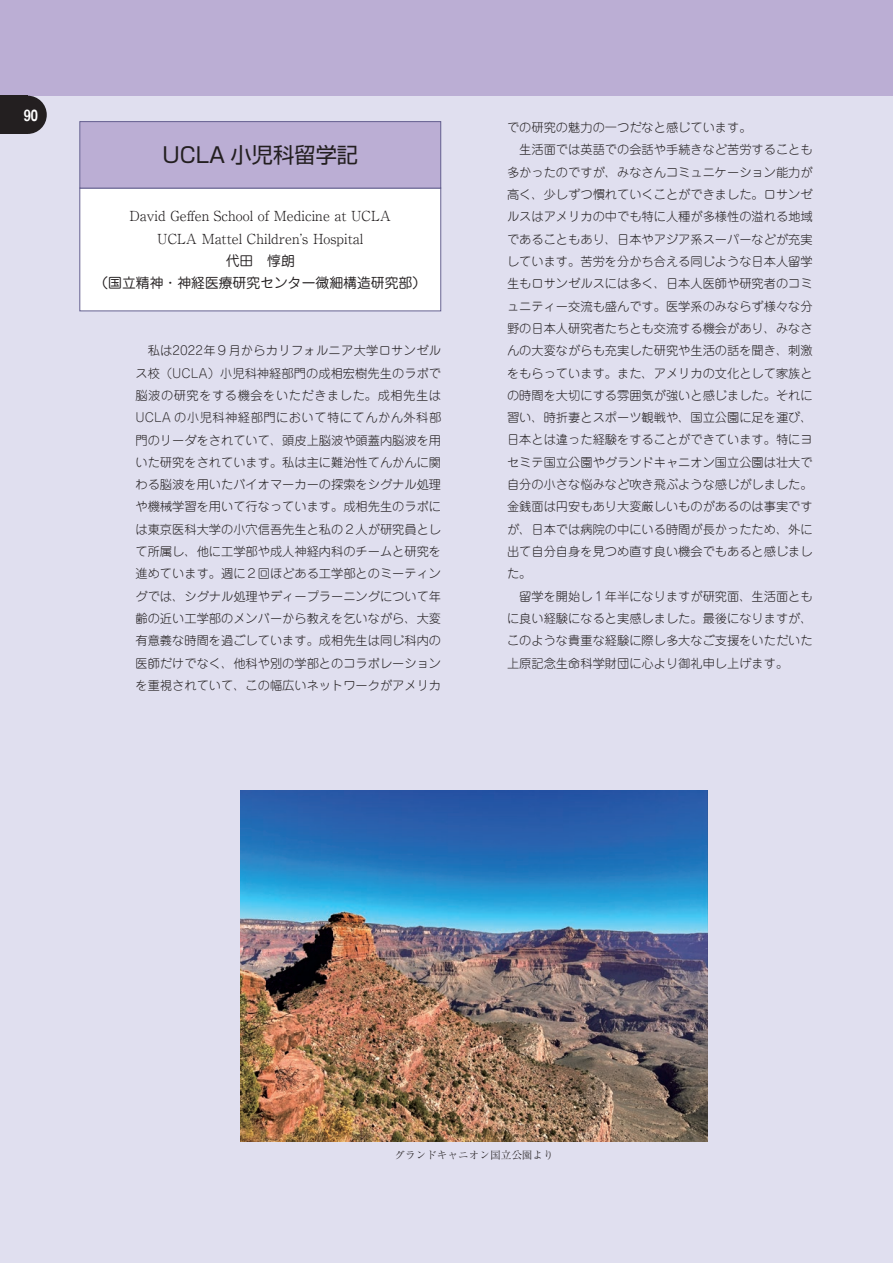
<style>
.page{position:relative;width:893px;height:1263px;background:#e0dfef}
.page>*{position:absolute;margin:0;border:0;box-sizing:border-box;transform-origin:0 0}
.t1{font:21.3px "Shin Go Pr 6";color:#231f20}
.t2{font:15.9px "Helvetica CY Bold";color:#fff}
.t3{font:300 13.8px/22.4px "Ryumin Pr 6";color:#231f20;text-align:center}
.t4{font:13.8px/22.4px "Jun 201 Pro";color:#231f20;text-align:center}
.t5{font:300 12.15px/22.4px "Jun 101 Pro";color:#231f20;text-align:justify}
.t6{font:300 10.65px "Ryumin Pr 6";color:#231f20}
</style>
<div class="page">
<div style="left:0;top:0;width:893px;height:96px;background:#bbaed4"></div>
<div style="left:0;top:96px;width:28px;height:38px;background:#231f20"></div>
<div style="left:9px;top:96px;width:38px;height:38px;background:#231f20;border-radius:50%"></div>
<div style="left:80px;top:188px;width:361px;height:123px;background:#fff"></div>
<div style="left:79px;top:188px;width:362px;height:123px;border:1px solid #656190"></div>
<div style="left:80px;top:122px;width:361px;height:66px;background:#bbaed4"></div>
<div style="left:79px;top:121px;width:362px;height:67px;border:1px solid #656190"></div>
<img style="left:241px;top:791px;width:467px;height:350px">
<h2 class="t2" style="left:24px;top:105px;width:16px">90</h2>
<h1 class="t1" style="left:162px;top:137px;width:197px">UCLA 小児科留学記</h1>
<p class="t3" style="left:129px;top:204px;width:263px">David Geffen School of Medicine at UCLA<br>UCLA Mattel Childrenʼs Hospital</p>
<p class="t4" style="left:94px;top:248px;width:333px">代田　惇朗<br>（国立精神・神経医療研究センター微細構造研究部(</p>
<p class="t5" style="left:136px;top:338px;width:307px;text-indent:12px">私は2022年９月からカリフォルニア大学ロサンゼルス校（UCLA）小児科神経部門の成相宏樹先生のラボで脳波の研究をする機会をいただきました。成相先生はUCLA の小児科神経部門において特にてんかん外科部門のリーダをされていて、頭皮上脳波や頭蓋内脳波を用いた研究をされています。私は主に難治性てんかんに関わる脳波を用いたバイオマーカーの探索をシグナル処理や機械学習を用いて行なっています。成相先生のラボには東京医科大学の小穴信吾先生と私の２人が研究員として所属し、他に工学部や成人神経内科のチームと研究を進めています。週に２回ほどある工学部とのミーティングでは、シグナル処理やディープラーニングについて年齢の近い工学部のメンバーから教えを乞いながら、大変有意義な時間を過ごしています。成相先生は同じ科内の医師だけでなく、他科や別の学部とのコラボレーションを重視されていて、この幅広いネットワークがアメリカ</p>
<p class="t5" style="left:507px;top:115px;width:246px">での研究の魅力の一つだなと感じています。</p>
<p class="t5" style="left:519px;top:137px;width:295px">生活面では英語での会話や手続きなど苦労することも</p>
<p class="t5" style="left:507px;top:159px;width:307px">多かったのですが、みなさんコミュニケーション能力が</p>
<p class="t5" style="left:507px;top:182px;width:307px">高く、少しずつ慣れていくことができました。ロサンゼ</p>
<p class="t5" style="left:507px;top:204px;width:307px">ルスはアメリカの中でも特に人種が多様性の溢れる地域</p>
<p class="t5" style="left:507px;top:226px;width:307px">であることもあり、日本やアジア系スーパーなどが充実</p>
<p class="t5" style="left:507px;top:249px;width:307px">しています。苦労を分かち合える同じような日本人留学</p>
<p class="t5" style="left:507px;top:271px;width:307px">生もロサンゼルスには多く、日本人医師や研究者のコミ</p>
<p class="t5" style="left:507px;top:293px;width:307px">ュニティー交流も盛んです。医学系のみならず様々な分</p>
<p class="t5" style="left:507px;top:316px;width:307px">野の日本人研究者たちとも交流する機会があり、みなさ</p>
<p class="t5" style="left:507px;top:338px;width:307px">んの大変ながらも充実した研究や生活の話を聞き、刺激</p>
<p class="t5" style="left:507px;top:360px;width:307px">をもらっています。また、アメリカの文化として家族と</p>
<p class="t5" style="left:507px;top:383px;width:307px">の時間を大切にする雰囲気が強いと感じました。それに</p>
<p class="t5" style="left:507px;top:405px;width:307px">習い、時折妻とスポーツ観戦や、国立公園に足を運び、</p>
<p class="t5" style="left:507px;top:427px;width:307px">日本とは違った経験をすることができています。特にヨ</p>
<p class="t5" style="left:507px;top:450px;width:307px">セミテ国立公園やグランドキャニオン国立公園は壮大で</p>
<p class="t5" style="left:507px;top:472px;width:307px">自分の小さな悩みなど吹き飛ぶような感じがしました。</p>
<p class="t5" style="left:507px;top:494px;width:307px">金銭面は円安もあり大変厳しいものがあるのは事実です</p>
<p class="t5" style="left:507px;top:517px;width:307px">が、日本では病院の中にいる時間が長かったため、外に</p>
<p class="t5" style="left:507px;top:539px;width:307px">出て自分自身を見つめ直す良い機会でもあると感じまし</p>
<p class="t5" style="left:507px;top:561px;width:26px">た。</p>
<p class="t5" style="left:519px;top:583px;width:295px">留学を開始し１年半になりますが研究面、生活面とも</p>
<p class="t5" style="left:507px;top:606px;width:307px">に良い経験になると実感しました。最後になりますが、</p>
<p class="t5" style="left:507px;top:628px;width:307px">このような貴重な経験に際し多大なご支援をいただいた</p>
<p class="t5" style="left:507px;top:650px;width:283px">上原記念生命科学財団に心より御礼申し上げます。</p>
<p class="t6" style="left:394px;top:1147px;width:161px">グランドキャニオン国立公園より</p>
</div>
